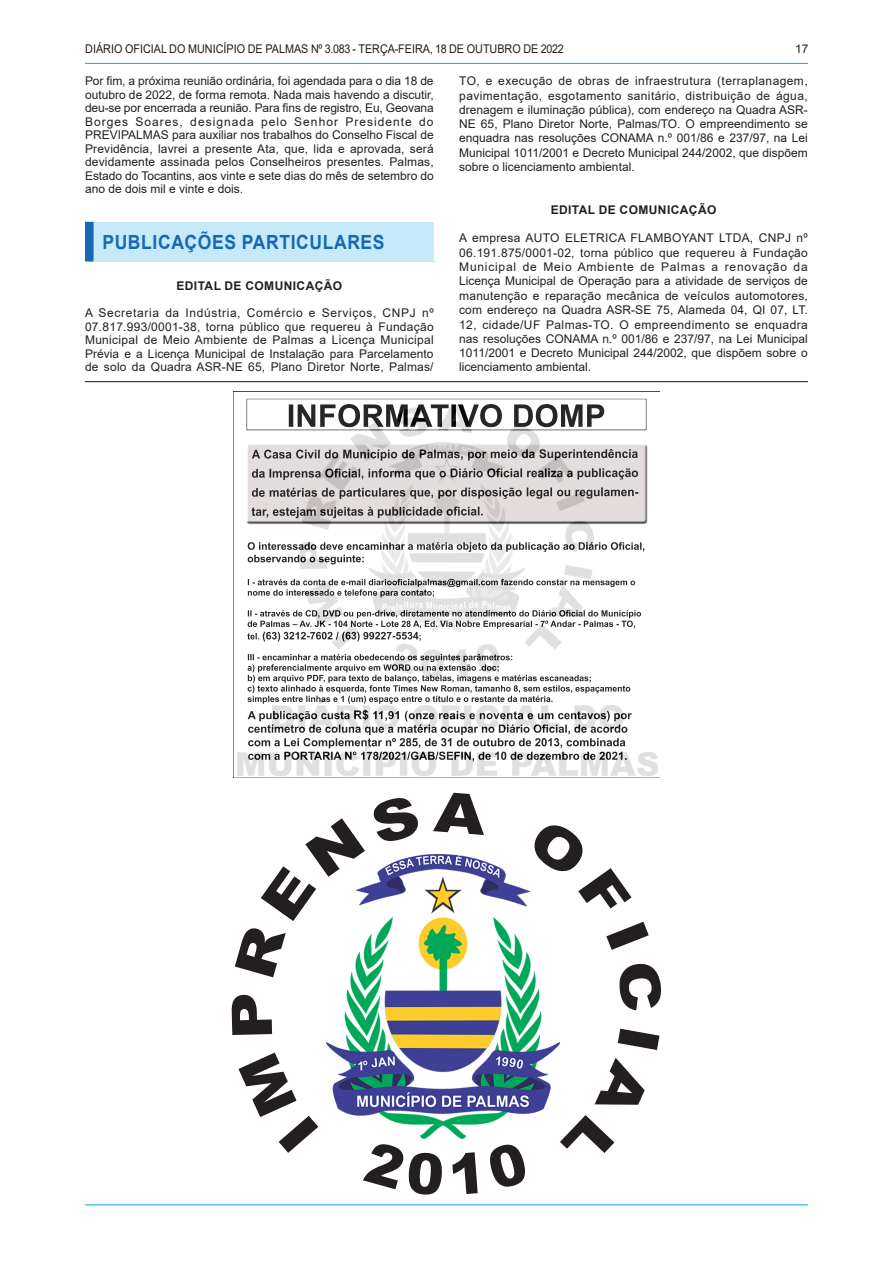
<style>
.page{position:relative;width:893px;height:1263px;background:#fff}
.page>*{position:absolute;margin:0;border:0;box-sizing:border-box;transform-origin:0 0}
.CHANCELA{font:700 19.5px "Arial";letter-spacing:.035em;color:#1768b4;scale:.9 1}
.SEM_PARAGRAFO{font:12px/14.2px "Arial";color:#231f20;text-align:justify}
.SEM_PARAGRAFO-2{font:12px "Arial";color:#231f20;scale:.9 1}
.TITULO{font:700 12px "Arial";letter-spacing:.035em;color:#231f20}
</style>
<div class="page">
<hr style="left:85px;top:1204px;width:723px;height:1px;background:#00aeef">
<hr style="left:85px;top:63px;width:723px;height:1px;background:#00aeef">
<div style="left:89px;top:222px;width:349px;height:39px;background:#c6eafa"></div>
<div style="left:85px;top:222px;width:9px;height:39px;background:#1768b4"></div>
<div style="left:434px;top:222px;width:8px;height:39px;background:#fff"></div>
<hr style="left:85px;top:381px;width:723px;height:1px;background:#231f20">
<svg style="left:232px;top:793px;width:429px;height:360px"></svg>
<svg style="left:363px;top:1144px;width:163px;height:51px"></svg>
<img style="left:326px;top:855px;width:234px;height:283px">
<img style="left:234px;top:391px;width:425px;height:385px">
<img style="left:248px;top:444px;width:397px;height:78px">
<p class="SEM_PARAGRAFO-2" style="left:85px;top:40px;width:533px">DIÁRIO OFICIAL DO MUNICÍPIO DE PALMAS Nº 3.083 - TERÇA-FEIRA, 18 DE OUTUBRO DE 2022</p>
<p class="SEM_PARAGRAFO" style="left:795px;top:41px;width:15px">17</p>
<p class="SEM_PARAGRAFO" style="left:85px;top:74px;width:350px;line-height:13.5px">Por fim, a próxima reunião ordinária, foi agendada para o dia 18 de outubro de 2022, de forma remota. Nada mais havendo a discutir, deu-se por encerrada a reunião. Para fins de registro, Eu, Geovana Borges Soares, designada pelo Senhor Presidente do PREVIPALMAS para auxiliar nos trabalhos do Conselho Fiscal de Previdência, lavrei a presente Ata, que, lida e aprovada, será devidamente assinada pelos Conselheiros presentes. Palmas, Estado do Tocantins, aos vinte e sete dias do mês de setembro do ano de dois mil e vinte e dois.</p>
<p class="CHANCELA" style="left:102px;top:228px;width:315px">PUBLICAÇÕES PARTICULARES</p>
<p class="TITULO" style="left:176px;top:277px;width:167px">EDITAL DE COMUNICAÇÃO</p>
<p class="SEM_PARAGRAFO" style="left:85px;top:306px;width:350px;line-height:13.5px">A Secretaria da Indústria, Comércio e Serviços, CNPJ nº 07.817.993/0001-38, torna público que requereu à Fundação Municipal de Meio Ambiente de Palmas a Licença Municipal Prévia e a Licença Municipal de Instalação para Parcelamento de solo da Quadra ASR-NE 65, Plano Diretor Norte, Palmas/</p>
<p class="SEM_PARAGRAFO" style="left:459px;top:74px;width:350px">TO, e execução de obras de infraestrutura (terraplanagem, pavimentação, esgotamento sanitário, distribuição de água, drenagem e iluminação pública), com endereço na Quadra ASR-NE 65, Plano Diretor Norte, Palmas/TO. O empreendimento se enquadra nas resoluções CONAMA n.º 001/86 e 237/97, na Lei Municipal 1011/2001 e Decreto Municipal 244/2002, que dispõem sobre o licenciamento ambiental.</p>
<p class="TITULO" style="left:551px;top:201px;width:167px">EDITAL DE COMUNICAÇÃO</p>
<p class="SEM_PARAGRAFO" style="left:459px;top:231px;width:350px">A empresa AUTO ELETRICA FLAMBOYANT LTDA, CNPJ nº 06.191.875/0001-02, torna público que requereu à Fundação Municipal de Meio Ambiente de Palmas a renovação da Licença Municipal de Operação para a atividade de serviços de manutenção e reparação mecânica de veículos automotores, com endereço na Quadra ASR-SE 75, Alameda 04, QI 07, LT.<br>12, cidade/UF Palmas-TO. O empreendimento se enquadra nas resoluções CONAMA n.º 001/86 e 237/97, na Lei Municipal 1011/2001 e Decreto Municipal 244/2002, que dispõem sobre o licenciamento ambiental.</p>
</div>
